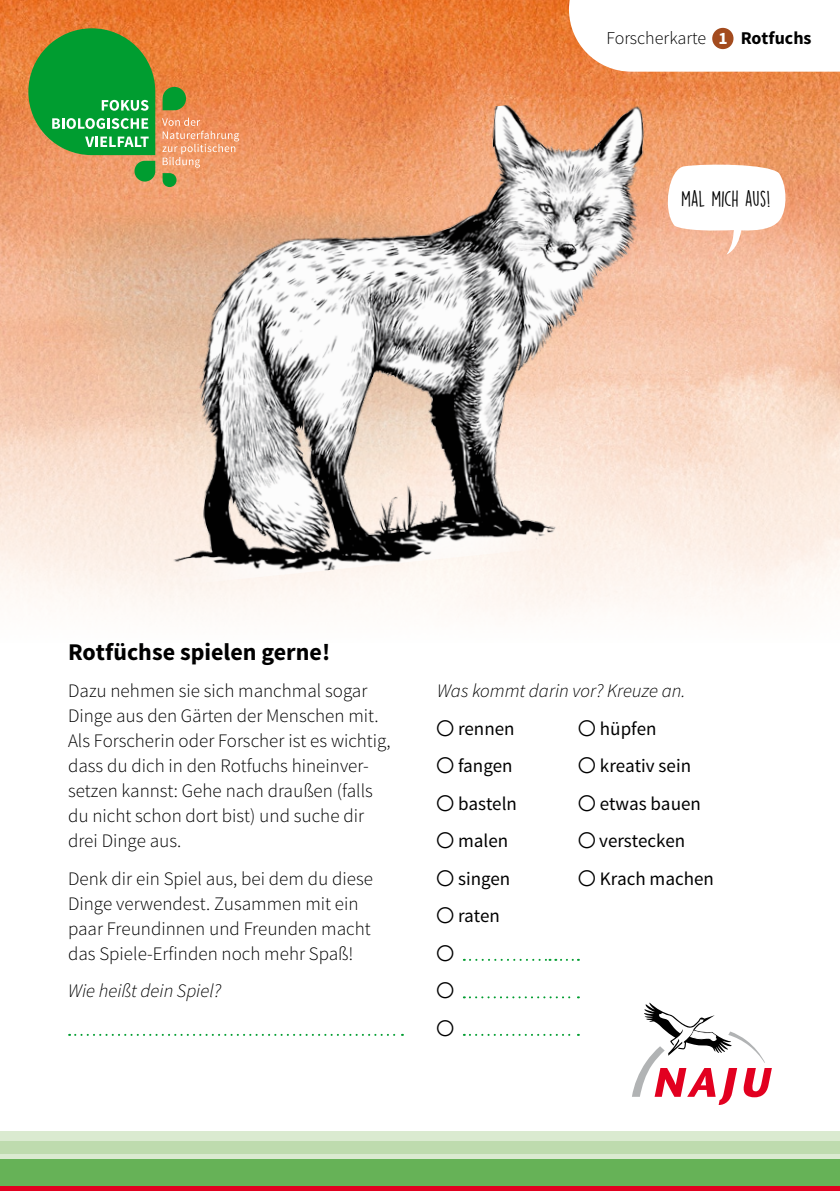
<style>
.page{position:relative;width:840px;height:1191px;background:#fff}
.page>*{position:absolute;margin:0;border:0;box-sizing:border-box;transform-origin:0 0}
.t1{font:700 24px "Source Sans Pro";color:#000}
.t2{font:20px "DK Lemon Yellow Sun";letter-spacing:-.015em;color:#000}
.t3{font:300 19px/25px "Source Sans Pro";color:#000}
.t4{font:19px "Source Sans Pro";color:#000}
.t5{font:italic 300 19px "Source Sans Pro";color:#000}
.t6{font:300 18px "Source Sans Pro";color:#000}
.s1{font-weight:700;font-size:17.4px;color:#fff}
.s2{font-weight:700}
</style>
<div class="page">
<img style="left:0;top:0;width:839px;height:616px">
<svg style="left:568px;top:0;width:271px;height:72px"></svg>
<img style="left:113px;top:92px;width:572px;height:495px">
<div style="left:711px;top:28px;width:22px;height:21px;background:#a34b1e;border-radius:50%"></div>
<svg style="left:661px;top:163px;width:127px;height:92px"></svg>
<div style="left:0;top:1154px;width:839px;height:5px;background:#daead0"></div>
<div style="left:0;top:1140px;width:839px;height:14px;background:#bedbae"></div>
<div style="left:0;top:1131px;width:839px;height:9px;background:#daead0"></div>
<div style="left:0;top:1159px;width:839px;height:27px;background:#66b257"></div>
<div style="left:0;top:1186px;width:839px;height:5px;background:#e20020"></div>
<svg style="left:632px;top:1002px;width:139px;height:103px"></svg>
<svg style="left:463px;top:959px;width:115px;height:2px"></svg>
<svg style="left:463px;top:996px;width:115px;height:2px"></svg>
<svg style="left:463px;top:1034px;width:115px;height:2px"></svg>
<svg style="left:69px;top:1034px;width:334px;height:2px"></svg>
<svg style="left:162px;top:87px;width:24px;height:23px"></svg>
<svg style="left:134px;top:161px;width:21px;height:20px"></svg>
<svg style="left:28px;top:28px;width:127px;height:127px;background:#379f40"></svg>
<svg style="left:162px;top:118px;width:77px;height:69px;background:#e99f6f"></svg>
<p class="t6" style="left:606px;top:27px;width:206px">Forscherkarte <span class="s1">1</span> <span class="s2">Rotfuchs</span></p>
<p class="t2" style="left:680px;top:186px;width:91px">MAL MICH AUS!</p>
<p class="t1" style="left:68px;top:636px;width:263px">Rotfüchse spielen gerne!</p>
<p class="t3" style="left:68px;top:678px;width:324px">Dazu nehmen sie sich manchmal sogar Dinge aus den Gärten der Menschen mit.<br>Als Forscherin oder Forscher ist es wichtig, dass du dich in den Rotfuchs hineinver&shy;setzen kannst: Gehe nach draußen (falls du nicht schon dort bist) und suche dir drei Dinge aus.</p>
<p class="t3" style="left:68px;top:866px;width:306px">Denk dir ein Spiel aus, bei dem du diese Dinge verwendest. Zusammen mit ein paar Freundinnen und Freunden macht das Spiele-Erfinden noch mehr Spaß!</p>
<p class="t5" style="left:68px;top:979px;width:154px">Wie heißt dein Spiel?</p>
<p class="t5" style="left:437px;top:679px;width:250px">Was kommt darin vor? Kreuze an.</p>
<p class="t4" style="left:458px;top:716px;width:58px">rennen</p>
<p class="t4" style="left:599px;top:716px;width:58px">hüpfen</p>
<p class="t4" style="left:458px;top:754px;width:56px">fangen</p>
<p class="t4" style="left:599px;top:754px;width:93px">kreativ sein</p>
<p class="t4" style="left:458px;top:791px;width:60px">basteln</p>
<p class="t4" style="left:599px;top:791px;width:102px">etwas bauen</p>
<p class="t4" style="left:458px;top:829px;width:52px">malen</p>
<p class="t4" style="left:598px;top:829px;width:88px">verstecken</p>
<p class="t4" style="left:458px;top:866px;width:54px">singen</p>
<p class="t4" style="left:599px;top:866px;width:115px">Krach machen</p>
<p class="t4" style="left:458px;top:904px;width:43px">raten</p>
</div>
